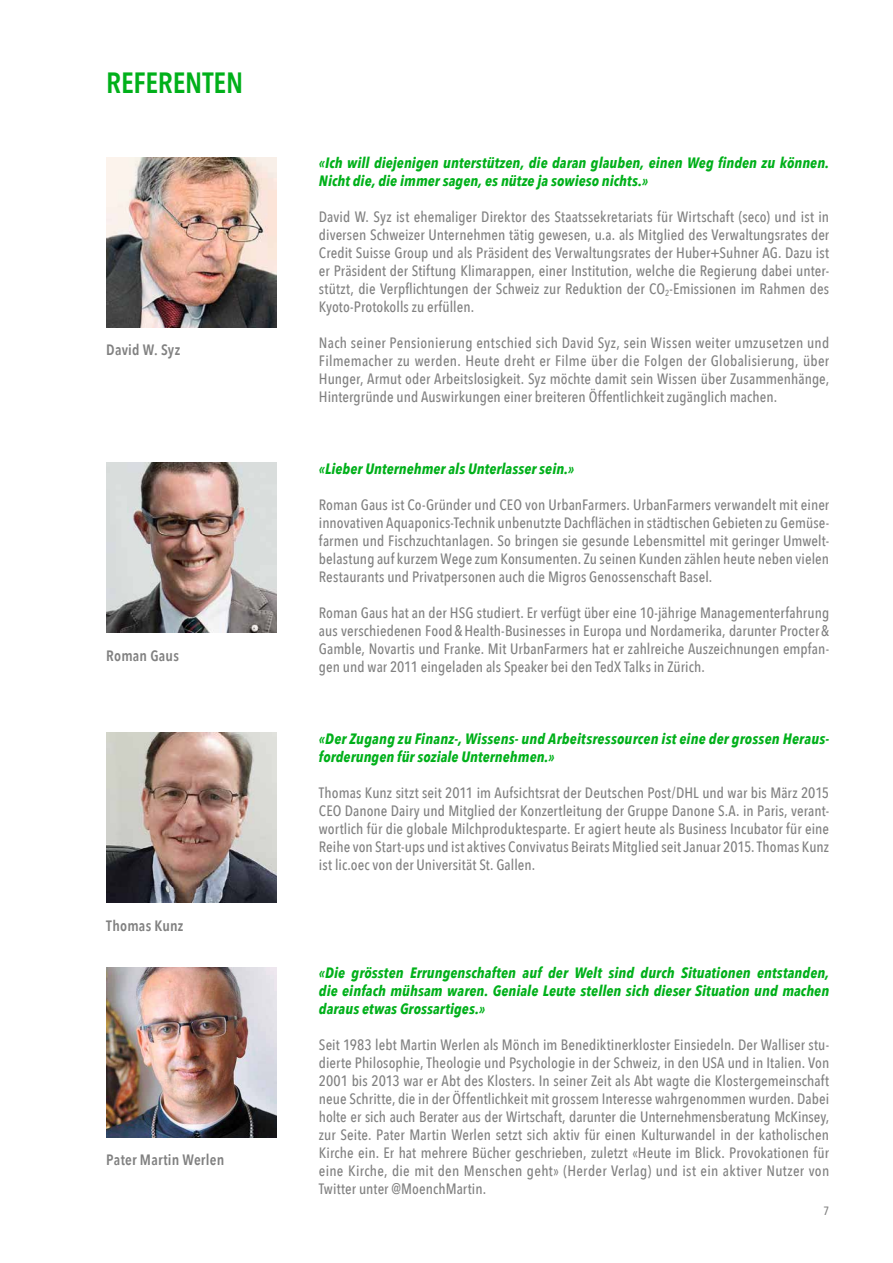
<style>
.page{position:relative;width:893px;height:1263px;background:#fff}
.page>*{position:absolute;margin:0;border:0;box-sizing:border-box;transform-origin:0 0}
.t1{font:600 29.25px "Avenir Next Condensed";letter-spacing:-.01em;color:#00b01a}
.t2{font:500 15px/18px "Avenir Next Condensed";letter-spacing:.005em;color:#818181;text-align:justify}
.t3{font:italic 700 15px/18px "Avenir Next Condensed";letter-spacing:.005em;color:#00b01a}
.t4{font:600 15px "Avenir Next Condensed";letter-spacing:.015em;color:#818181}
.t5{font:500 12px "Avenir Next Condensed";color:#818181}
</style>
<div class="page">
<img style="left:106px;top:157px;width:170px;height:170px">
<img style="left:106px;top:463px;width:170px;height:170px">
<img style="left:106px;top:733px;width:170px;height:170px">
<img style="left:106px;top:967px;width:170px;height:170px">
<h1 class="t1" style="left:106px;top:58px;width:138px">REFERENTEN</h1>
<p class="t4" style="left:106px;top:337px;width:75px">David W. Syz</p>
<p class="t4" style="left:106px;top:642px;width:74px">Roman Gaus</p>
<p class="t4" style="left:106px;top:912px;width:79px">Thomas Kunz</p>
<p class="t4" style="left:106px;top:1147px;width:120px">Pater Martin Werlen</p>
<p class="t3" style="left:319px;top:154px;width:512px">«Ich will diejenigen unterstützen, die daran glauben, einen Weg finden zu können.<br>Nicht die, die immer sagen, es nütze ja sowieso nichts.»</p>
<p class="t2" style="left:319px;top:208px;width:512px">David W. Syz ist ehemaliger Direktor des Staatssekretariats für Wirtschaft (seco) und ist in diversen Schweizer Unternehmen tätig gewesen, u.a. als Mitglied des Verwaltungsrates der Credit Suisse Group und als Präsident des Verwaltungsrates der Huber+Suhner AG. Dazu ist er Präsident der Stiftung Klimarappen, einer Institution, welche die Regierung dabei unter&shy;stützt, die Verpflichtungen der Schweiz zur Reduktion der CO<sub>2</sub>-Emissionen im Rahmen des Kyoto-Protokolls zu erfüllen.</p>
<p class="t2" style="left:319px;top:334px;width:512px">Nach seiner Pensionierung entschied sich David Syz, sein Wissen weiter umzusetzen und Filmemacher zu werden. Heute dreht er Filme über die Folgen der Globalisierung, über Hunger, Armut oder Arbeitslosigkeit. Syz möchte damit sein Wissen über Zusammenhänge, Hintergründe und Auswirkungen einer breiteren Öffentlichkeit zugänglich machen.</p>
<p class="t3" style="left:319px;top:460px;width:257px">«Lieber Unternehmer als Unterlasser sein.»</p>
<p class="t2" style="left:319px;top:496px;width:512px">Roman Gaus ist Co-Gründer und CEO von UrbanFarmers. UrbanFarmers verwandelt mit einer innovativen Aquaponics-Technik unbenutzte Dachflächen in städtischen Gebieten zu Gemüse&shy;farmen und Fischzuchtanlagen. So bringen sie gesunde Lebensmittel mit geringer Umwelt&shy;belastung auf kurzem Wege zum Konsumenten. Zu seinen Kunden zählen heute neben vielen Restaurants und Privatpersonen auch die Migros Genossenschaft Basel.</p>
<p class="t2" style="left:319px;top:604px;width:512px">Roman Gaus hat an der HSG studiert. Er verfügt über eine 10-jährige Managementerfahrung aus verschiedenen Food&amp;Health-Businesses in Europa und Nordamerika, darunter Procter&amp; Gamble, Novartis und Franke. Mit UrbanFarmers hat er zahlreiche Auszeichnungen empfan&shy;gen und war 2011 eingeladen als Speaker bei den TedX Talks in Zürich.</p>
<p class="t3" style="left:319px;top:730px;width:512px">«Der Zugang zu Finanz-, Wissens- und Arbeitsressourcen ist eine der grossen Heraus&shy;forderungen für soziale Unternehmen.»</p>
<p class="t2" style="left:319px;top:784px;width:512px">Thomas Kunz sitzt seit 2011 im Aufsichtsrat der Deutschen Post/DHL und war bis März 2015<br>CEO Danone Dairy und Mitglied der Konzertleitung der Gruppe Danone S.A. in Paris, verant&shy;wortlich für die globale Milchproduktesparte. Er agiert heute als Business Incubator für eine Reihe von Start-ups und ist aktives Convivatus Beirats Mitglied seit Januar 2015. Thomas Kunz ist lic.oec von der Universität St. Gallen.</p>
<p class="t3" style="left:319px;top:964px;width:512px;text-align:justify">«Die grössten Errungenschaften auf der Welt sind durch Situationen entstanden, die einfach mühsam waren. Geniale Leute stellen sich dieser Situation und machen daraus etwas Grossartiges.»</p>
<p class="t2" style="left:319px;top:1036px;width:512px">Seit 1983 lebt Martin Werlen als Mönch im Benediktinerkloster Einsiedeln. Der Walliser stu&shy;dierte Philosophie, Theologie und Psychologie in der Schweiz, in den USA und in Italien. Von 2001 bis 2013 war er Abt des Klosters. In seiner Zeit als Abt wagte die Klostergemeinschaft neue Schritte, die in der Öffentlichkeit mit grossem Interesse wahrgenommen wurden. Dabei holte er sich auch Berater aus der Wirtschaft, darunter die Unternehmensberatung McKinsey, zur Seite. Pater Martin Werlen setzt sich aktiv für einen Kulturwandel in der katholischen Kirche ein. Er hat mehrere Bücher geschrieben, zuletzt «Heute im Blick. Provokationen für eine Kirche, die mit den Menschen geht» (Herder Verlag) und ist ein aktiver Nutzer von Twitter unter @MoenchMartin.</p>
<p class="t5" style="left:823px;top:1204px;width:7px">7</p>
</div>
